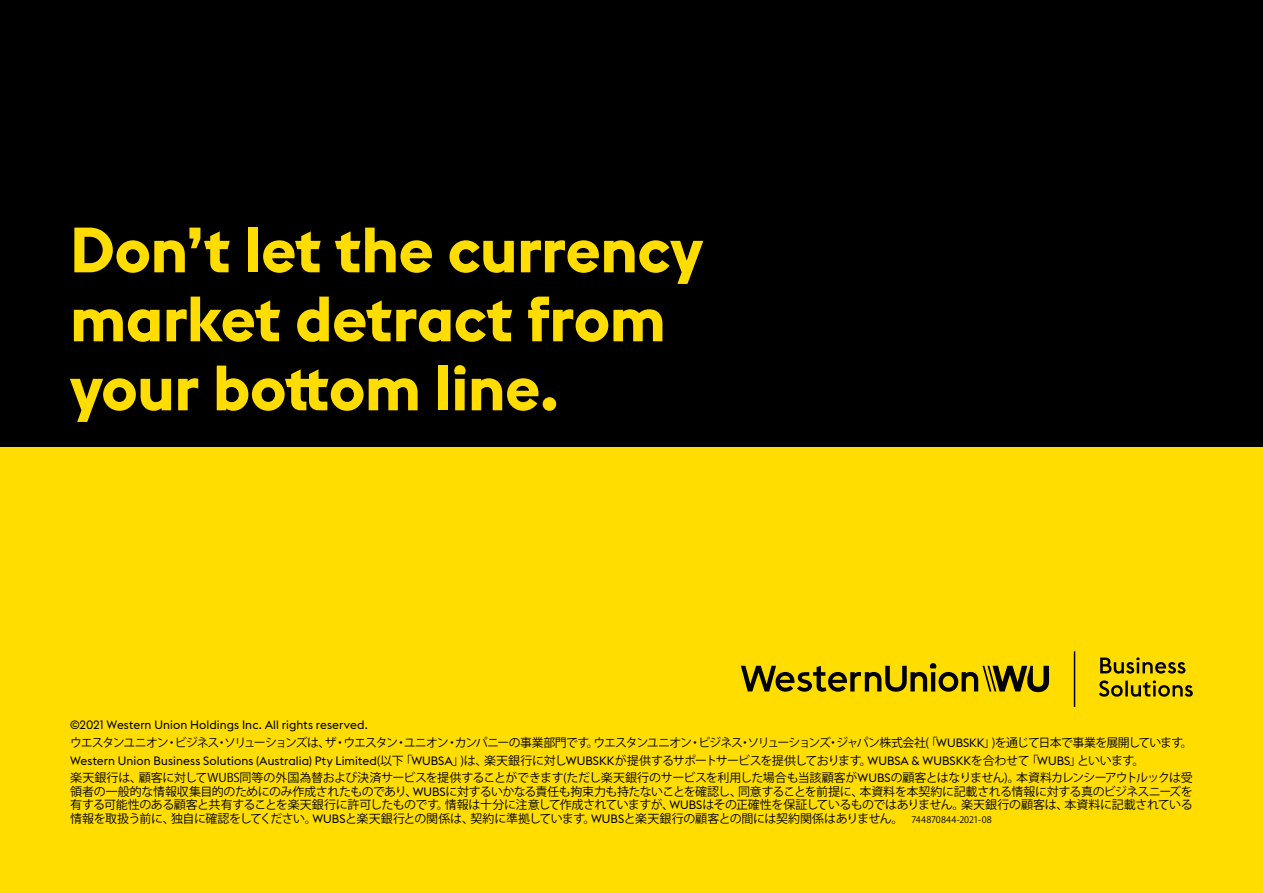
<style>
.page{position:relative;width:1263px;height:893px;background:#fff}
.page>*{position:absolute;margin:0;border:0;box-sizing:border-box;transform-origin:0 0}
.t1{font:700 63px/69px "Euclid WU";letter-spacing:-.005em;color:#fd0}
.t2{font:12px/13.5px "Koz Go Pr 6 N";letter-spacing:-.065em;color:#000;text-align:justify}
.t3{font:12px "Euclid WU";letter-spacing:.005em;color:#000}
.t4{font:12px "Koz Go Pr 6 N";letter-spacing:-.09em;color:#000}
.s1{font-family:"Euclid WU"}
.s2{font-family:"Koz Go Pr 6 N"}
.s3{font-size:9px}
</style>
<div class="page">
<div style="left:0;top:446px;width:1263px;height:447px;background:#fd0"></div>
<div style="left:0;top:0;width:1263px;height:446px;background:#000"></div>
<svg style="left:741px;top:663px;width:308px;height:29px"></svg>
<svg style="left:1099px;top:680px;width:94px;height:17px"></svg>
<svg style="left:1100px;top:657px;width:85px;height:17px"></svg>
<hr style="left:1074px;top:651px;width:1px;height:56px;background:#000">
<h1 class="t1" style="left:70px;top:216px;width:634px">Don’t let the currency market detract from your bottom line.</h1>
<p class="t3" style="left:70px;top:718px;width:299px">©2021 Western Union Holdings Inc. All rights reserved.</p>
<p class="t4" style="left:70px;top:736px;width:1124px">ウエスタンユニオン・ビジネス・ソリューションズは、ザ・ウエスタン・ユニオン・カンパニーの事業部門です。ウエスタンユニオン・ビジネス・ソリューションズ・ジャパン株式会社(「<span class="s1">WUBSKK</span>」)を通じて日本で事業を展開しています。</p>
<p class="t3" style="left:70px;top:753px;width:1076px">Western Union Business Solutions (Australia) Pty Limited<span class="s2">(以下「</span>WUBSA<span class="s2">」)は、楽天銀行に対し</span>WUBSKK<span class="s2">が提供するサポートサービスを提供しております。</span>WUBSA &amp; WUBSKK<span class="s2">を合わせて「</span>WUBS<span class="s2">」といいます。</span></p>
<p class="t2" style="left:70px;top:771px;width:1124px">楽天銀行は、顧客に対してWUBS同等の外国為替および決済サービスを提供することができます(ただし楽天銀行のサービスを利用した場合も当該顧客が<span class="s1">WUBS</span>の顧客とはなりません)。本資料カレンシーアウトルックは受領者の一般的な情報収集目的のためにのみ作成されたものであり、<span class="s1">WUBS</span>に対するいかなる責任も拘束力も持たないことを確認し、同意することを前提に、本資料を本契約に記載される情報に対する真のビジネスニーズを有する可能性のある顧客と共有することを楽天銀行に許可したものです。情報は十分に注意して作成されていますが、<span class="s1">WUBS</span>はその正確性を保証しているものではありません。楽天銀行の顧客は、本資料に記載されている情報を取扱う前に、独自に確認をしてください。<span class="s1">WUBS</span>と楽天銀行との関係は、契約に準拠しています。<span class="s1">WUBS</span>と楽天銀行の顧客との間には契約関係はありません。 <span class="s3">744870844-2021-08</span></p>
</div>
